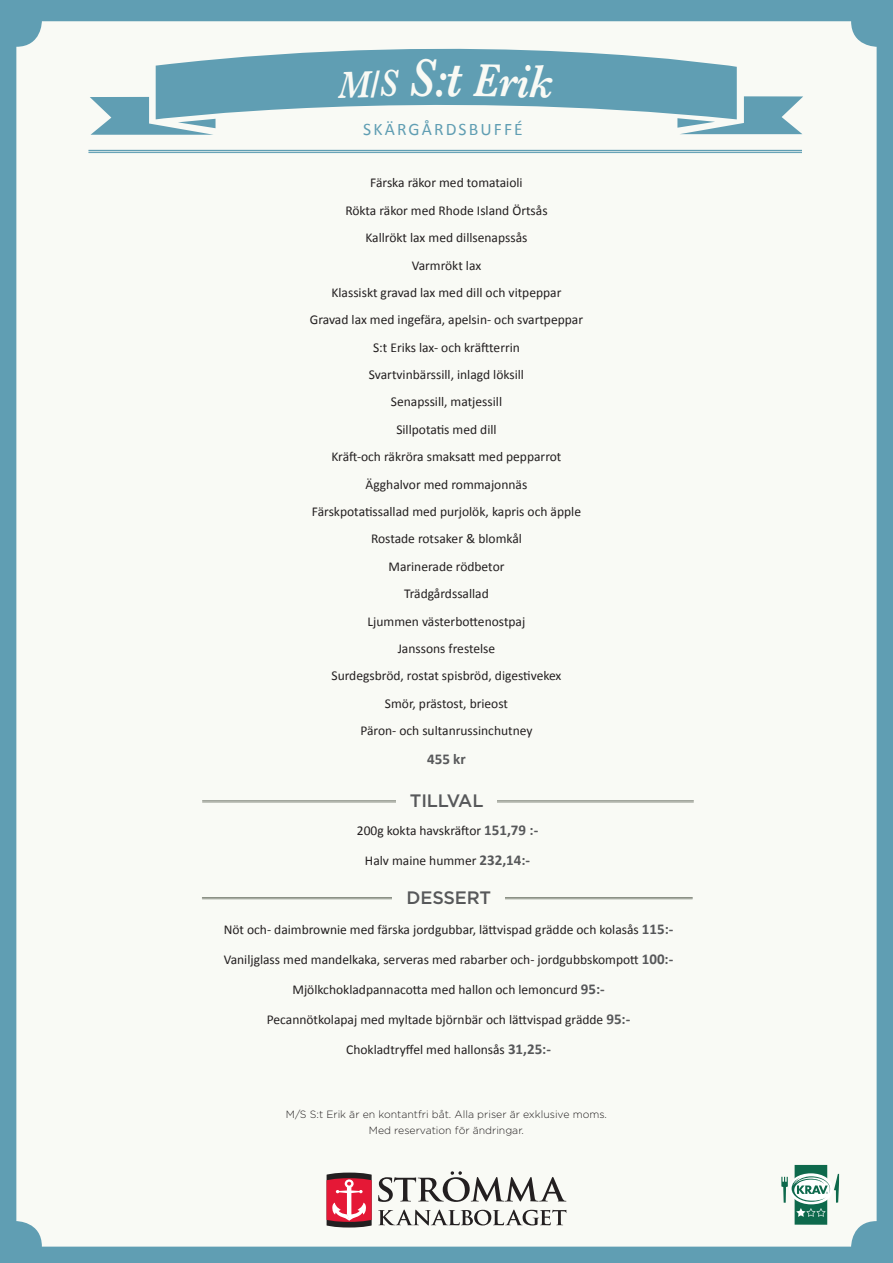
<style>
.page{position:relative;width:893px;height:1263px;background:#609eb3}
.page>*{position:absolute;margin:0;border:0;box-sizing:border-box;transform-origin:0 0}
.t1{font:italic 600 55.05px "Baskerville";color:#f9faf5;scale:.86 1}
.t2{font:500 18px "Gotham";letter-spacing:-.01em;color:#57585a}
.Rubrik_SVE{font:17.55px "Calibri";letter-spacing:.12em;color:#609eb3}
.Ingress_ENG{font:700 15px "Calibri";color:#57585a}
.Ingress_ENG-2{font:13.5px "Calibri";color:#231f20}
.t3{font:300 10.5px "Gotham";color:#231f20}
.s1{font-weight:700;font-size:15px;color:#57585a}
</style>
<div class="page">
<div style="left:16px;top:21px;width:861px;height:1225px;background:#f9faf5;border-radius:26px"></div>
<svg style="left:327px;top:1172px;width:45px;height:55px;background:#c24658"></svg>
<svg style="left:378px;top:1209px;width:188px;height:16px"></svg>
<svg style="left:378px;top:1171px;width:188px;height:31px"></svg>
<hr style="left:88px;top:150px;width:714px;height:1px;background:#609eb3">
<hr style="left:88px;top:152px;width:714px;height:1px;background:#609eb3">
<svg style="left:156px;top:48px;width:581px;height:67px;fill:#609eb3"></svg>
<svg style="left:90px;top:97px;width:126px;height:38px"></svg>
<svg style="left:677px;top:96px;width:126px;height:38px"></svg>
<hr style="left:203px;top:800px;width:490px;height:1px;background:#898e83">
<hr style="left:203px;top:802px;width:490px;height:1px;background:#898e83">
<div style="left:396px;top:793px;width:101px;height:14px;background:#f9faf5"></div>
<hr style="left:202px;top:897px;width:490px;height:1px;background:#898e83">
<hr style="left:202px;top:898px;width:490px;height:1px;background:#898e83">
<div style="left:393px;top:890px;width:112px;height:31px;background:#f9faf5"></div>
<div style="left:795px;top:1165px;width:32px;height:60px;background:#0e694c"></div>
<svg style="left:789px;top:1173px;width:44px;height:31px"></svg>
<svg style="left:781px;top:1174px;width:58px;height:43px"></svg>
<div style="left:337px;top:70px;width:62px;height:28px;background:#609eb3"></div>
<div style="left:473px;top:64px;width:80px;height:34px;background:#609eb3"></div>
<h1 class="t1" style="left:409px;top:41px;width:64px">S:t</h1>
<p class="Rubrik_SVE" style="left:363px;top:119px;width:161px">SKÄRGÅRDSBUFFÉ</p>
<p class="Ingress_ENG-2" style="left:370px;top:175px;width:154px">Färska räkor med tomataioli</p>
<p class="Ingress_ENG-2" style="left:345px;top:202px;width:204px">Rökta räkor med Rhode Island Örtsås</p>
<p class="Ingress_ENG-2" style="left:365px;top:229px;width:163px">Kallrökt lax med dillsenapssås</p>
<p class="Ingress_ENG-2" style="left:412px;top:257px;width:71px">Varmrökt lax</p>
<p class="Ingress_ENG-2" style="left:331px;top:284px;width:231px">Klassiskt gravad lax med dill och vitpeppar</p>
<p class="Ingress_ENG-2" style="left:310px;top:311px;width:275px">Gravad lax med ingefära, apelsin- och svartpeppar</p>
<p class="Ingress_ENG-2" style="left:373px;top:339px;width:148px">S:t Eriks lax- och kräftterrin</p>
<p class="Ingress_ENG-2" style="left:369px;top:366px;width:157px">Svartvinbärssill, inlagd löksill</p>
<p class="Ingress_ENG-2" style="left:391px;top:394px;width:113px">Senapssill, matjessill</p>
<p class="Ingress_ENG-2" style="left:396px;top:421px;width:102px">Sillpotatis med dill</p>
<p class="Ingress_ENG-2" style="left:331px;top:448px;width:231px">Kräft-och räkröra smaksatt med pepparrot</p>
<p class="Ingress_ENG-2" style="left:366px;top:476px;width:163px">Ägghalvor med rommajonnäs</p>
<p class="Ingress_ENG-2" style="left:312px;top:503px;width:271px">Färskpotatissallad med purjolök, kapris och äpple</p>
<p class="Ingress_ENG-2" style="left:371px;top:530px;width:152px">Rostade rotsaker &amp; blomkål</p>
<p class="Ingress_ENG-2" style="left:388px;top:558px;width:118px">Marinerade rödbetor</p>
<p class="Ingress_ENG-2" style="left:404px;top:585px;width:86px">Trädgårdssallad</p>
<p class="Ingress_ENG-2" style="left:368px;top:613px;width:159px">Ljummen västerbottenostpaj</p>
<p class="Ingress_ENG-2" style="left:398px;top:640px;width:99px">Janssons frestelse</p>
<p class="Ingress_ENG-2" style="left:331px;top:667px;width:231px">Surdegsbröd, rostat spisbröd, digestivekex</p>
<p class="Ingress_ENG-2" style="left:385px;top:695px;width:125px">Smör, prästost, brieost</p>
<p class="Ingress_ENG-2" style="left:360px;top:722px;width:174px">Päron- och sultanrussinchutney</p>
<p class="Ingress_ENG" style="left:427px;top:750px;width:40px">455 kr</p>
<p class="t2" style="left:410px;top:789px;width:75px">TILLVAL</p>
<p class="Ingress_ENG-2" style="left:357px;top:822px;width:183px">200g kokta havskräftor <span class="s1">151,79 :-</span></p>
<p class="Ingress_ENG-2" style="left:365px;top:852px;width:167px">Halv maine hummer <span class="s1">232,14:-</span></p>
<p class="t2" style="left:407px;top:886px;width:86px">DESSERT</p>
<p class="Ingress_ENG-2" style="left:224px;top:921px;width:451px">Nöt och- daimbrownie med färska jordgubbar, lättvispad grädde och kolasås <span class="s1">115:-</span></p>
<p class="Ingress_ENG-2" style="left:224px;top:951px;width:451px">Vaniljglass med mandelkaka, serveras med rabarber och- jordgubbskompott <span class="s1">100:-</span></p>
<p class="Ingress_ENG-2" style="left:292px;top:981px;width:314px">Mjölkchokladpannacotta med hallon och lemoncurd <span class="s1">95:-</span></p>
<p class="Ingress_ENG-2" style="left:267px;top:1011px;width:365px">Pecannötkolapaj med myltade björnbär och lättvispad grädde <span class="s1">95:-</span></p>
<p class="Ingress_ENG-2" style="left:346px;top:1041px;width:206px">Chokladtryffel med hallonsås <span class="s1">31,25:-</span></p>
<p class="t3" style="left:286px;top:1108px;width:323px">M/S S:t Erik är en kontantfri båt. Alla priser är exklusive moms.</p>
<p class="t3" style="left:369px;top:1125px;width:157px">Med reservation för ändringar.</p>
</div>
